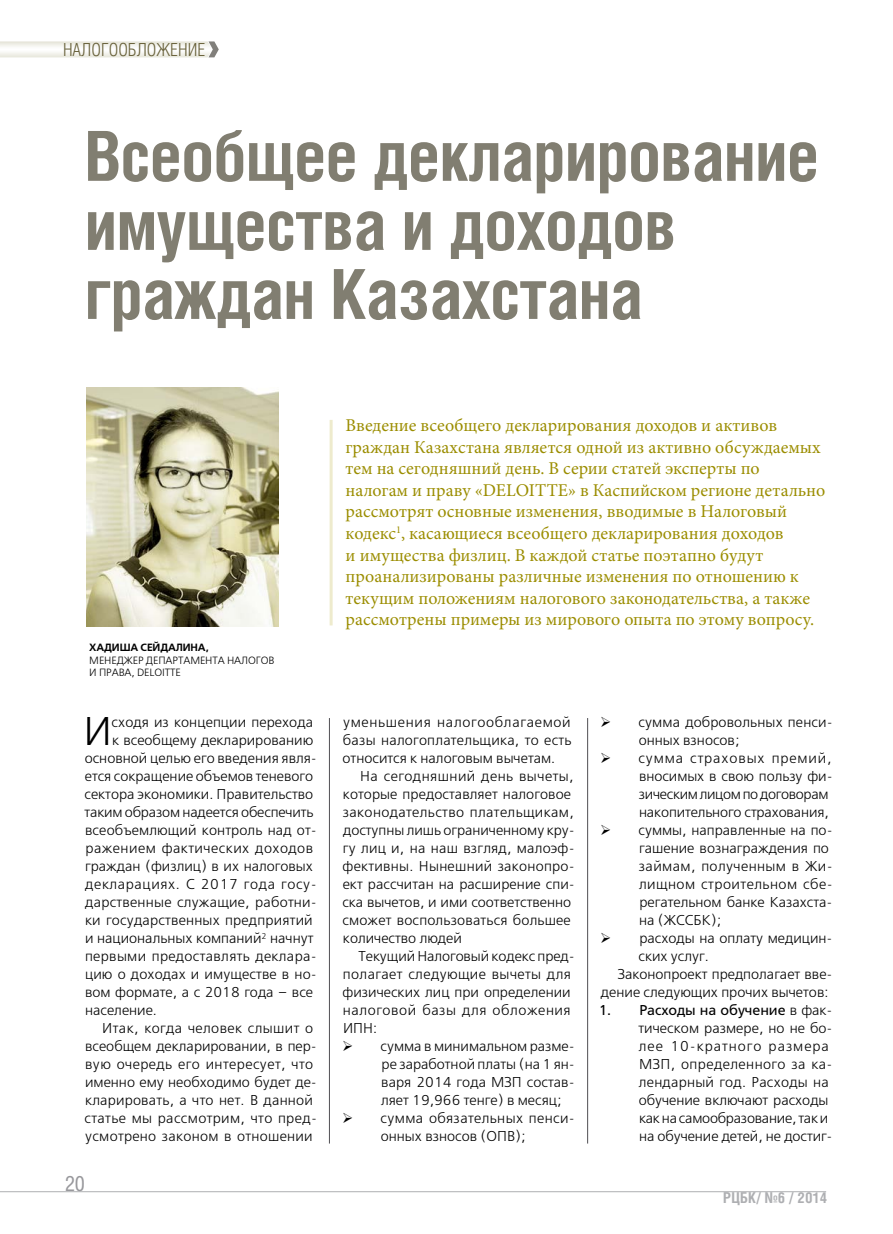
<style>
.page{position:relative;width:893px;height:1234px;background:#fff}
.page>*{position:absolute;margin:0;border:0;box-sizing:border-box;transform-origin:0 0}
.t1{font:700 69px/69px "Helios Cond C";letter-spacing:-.01em;color:#817e71}
.t2{font:39.9px "DS Free Set";color:#000}
.t3{font:21px "Helios Cond C";color:#98989c}
.t4{font:18px/21.6px "Minion Pro";color:#9b8d00}
.t5{font:18px "Helios Cond Light C";color:#69623b}
.t6{font:700 15px "Helios Cond C";color:#aeafb2}
.t7{font:14.25px/18px "DS Free Set";letter-spacing:.005em;color:#000}
.t8{font:14.25px/18px "DS Free Set";letter-spacing:.025em;color:#000}
.t9{font:14.25px "DS Free Set";letter-spacing:.03em;color:#000}
.t10{font:14.25px "DS Free Set";letter-spacing:.04em;color:#000}
.t11{font:10.5px/12.6px "DS Free Set";letter-spacing:-.01em;color:#000}
.t12{font:700 10.5px "DS Free Set";letter-spacing:-.01em;color:#000}
.s1{font-weight:500}
</style>
<div class="page">
<hr style="left:0;top:1190px;width:826px;height:1px;background:#aeafb2">
<hr style="left:330px;top:420px;width:3px;height:205px;background:#eeebcd">
<hr style="left:329px;top:717px;width:1px;height:426px;background:#504f53">
<hr style="left:587px;top:717px;width:1px;height:426px;background:#504f53">
<svg style="left:0;top:41px;width:219px;height:16px"></svg>
<img style="left:87px;top:388px;width:191px;height:238px">
<p class="t5" style="left:63px;top:40px;width:144px">НАЛОГООБЛОЖЕНИЕ</p>
<h1 class="t1" style="left:85px;top:120px;width:736px">Всеобщее декларирование имущества и доходов граждан Казахстана</h1>
<p class="t12" style="left:89px;top:641px;width:121px">ХАДИША СЕЙДАЛИНА,</p>
<p class="t11" style="left:89px;top:654px;width:187px">МЕНЕДЖЕР ДЕПАРТАМЕНТА НАЛОГОВ<br>И ПРАВА, DELOITTE</p>
<h2 class="t2" style="left:84px;top:708px;width:30px">И</h2>
<p class="t7" style="left:112px;top:713px;width:203px">сходя из концепции перехода</p>
<p class="t7" style="left:112px;top:731px;width:203px">к всеобщему декларированию</p>
<p class="t7" style="left:85px;top:749px;width:234px">основной целью его введения явля-</p>
<p class="t7" style="left:85px;top:767px;width:230px">ется сокращение объемов теневого</p>
<p class="t7" style="left:84px;top:785px;width:230px">сектора экономики. Правительство</p>
<p class="t7" style="left:85px;top:803px;width:230px">таким образом надеется обеспечить</p>
<p class="t7" style="left:85px;top:821px;width:233px">всеобъемлющий контроль над от-</p>
<p class="t9" style="left:85px;top:839px;width:229px">ражением фактических доходов</p>
<p class="t7" style="left:85px;top:857px;width:229px">граждан (физлиц) в их налоговых</p>
<p class="t10" style="left:85px;top:875px;width:233px">декларациях. C 2017 года госу-</p>
<p class="t7" style="left:85px;top:893px;width:233px">дарственные служащие, работни-</p>
<p class="t7" style="left:85px;top:911px;width:229px">ки государственных предприятий</p>
<p class="t7" style="left:85px;top:929px;width:230px">и национальных компаний<sup>2</sup> начнут</p>
<p class="t7" style="left:85px;top:947px;width:233px">первыми предоставлять деклара-</p>
<p class="t7" style="left:85px;top:965px;width:233px">цию о доходах и имуществе в но-</p>
<p class="t7" style="left:85px;top:983px;width:230px">вом формате, а с 2018 года – все</p>
<p class="t7" style="left:85px;top:1001px;width:73px">население.</p>
<p class="t8" style="left:102px;top:1019px;width:213px">Итак, когда человек слышит о</p>
<p class="t7" style="left:85px;top:1037px;width:233px">всеобщем декларировании, в пер-</p>
<p class="t9" style="left:85px;top:1055px;width:230px">вую очередь его интересует, что</p>
<p class="t7" style="left:85px;top:1073px;width:233px">именно ему необходимо будет де-</p>
<p class="t7" style="left:85px;top:1091px;width:229px">кларировать, а что нет. В данной</p>
<p class="t8" style="left:85px;top:1109px;width:234px">статье мы рассмотрим, что пред-</p>
<p class="t7" style="left:85px;top:1127px;width:229px">усмотрено законом в отношении</p>
<h3 class="t3" style="left:65px;top:1170px;width:21px">20</h3>
<p class="t4" style="left:346px;top:414px;width:481px">Введение всеобщего декларирования доходов и активов граждан Казахстана является одной из активно обсуждаемых тем на сегодняшний день. В серии статей эксперты по налогам и праву «DELOITTE» в Каспийском регионе детально рассмотрят основные изменения, вводимые в Налоговый кодекс<sup>1</sup>, касающиеся всеобщего декларирования доходов<br>и имущества физлиц. В каждой статье поэтапно будут проанализированы различные изменения по отношению к текущим положениям налогового законодательства, а также рассмотрены примеры из мирового опыта по этому вопросу.</p>
<p class="t7" style="left:343px;top:713px;width:230px;text-align:justify">уменьшения налогооблагаемой базы налогоплательщика, то есть относится к налоговым вычетам.</p>
<p class="t7" style="left:342px;top:767px;width:234px;text-indent:18px">На сегодняшний день вычеты, которые предоставляет налоговое законодательство плательщикам, доступны лишь ограниченному кру&shy;гу лиц и, на наш взгляд, малоэф&shy;фективны. Нынешний законопро&shy;ект рассчитан на расширение спи&shy;ска вычетов, и ими соответственно сможет воспользоваться большее количество людей</p>
<p class="t7" style="left:343px;top:947px;width:234px;text-indent:16px">Текущий Налоговый кодекс пред&shy;полагает следующие вычеты для физических лиц при определении налоговой базы для обложения<br>ИПН:</p>
<p class="t7" style="left:381px;top:1037px;width:195px;text-align:justify;text-indent:-39px">➢ сумма в минимальном разме&shy;ре заработной платы (на 1 ян&shy;варя 2014 года МЗП состав&shy;ляет 19,966 тенге) в месяц;</p>
<p class="t8" style="left:381px;top:1109px;width:196px;text-indent:-39px">➢ сумма обязательных пенси&shy;онных взносов (ОПВ);</p>
<p class="t7" style="left:639px;top:713px;width:195px;text-indent:-39px">➢ сумма добровольных пенси&shy;онных взносов;</p>
<p class="t7" style="left:639px;top:749px;width:195px;text-indent:-39px">➢ сумма страховых премий, вносимых в свою пользу фи&shy;зическим лицом по договорам накопительного страхования,</p>
<p class="t7" style="left:639px;top:821px;width:195px;text-indent:-39px">➢ суммы, направленные на по&shy;гашение вознаграждения по займам, полученным в Жи&shy;лищном строительном сбе&shy;регательном банке Казахста&shy;на (ЖССБК);</p>
<p class="t7" style="left:600px;top:929px;width:234px">➢ расходы на оплату медицин-</p>
<p class="t7" style="left:638px;top:947px;width:72px">ских услуг.</p>
<p class="t7" style="left:618px;top:965px;width:216px">Законопроект предполагает вве-</p>
<p class="t7" style="left:601px;top:983px;width:229px">дение следующих прочих вычетов:</p>
<p class="t7" style="left:638px;top:1001px;width:196px;text-indent:-39px"><span class="s1">1. Расходы на обучение</span> в фак&shy;тическом размере, но не бо&shy;лее 10-кратного размера<br>МЗП, определенного за ка&shy;лендарный год. Расходы на обучение включают расходы как на самообразование, так и на обучение детей, не достиг-</p>
<p class="t6" style="left:723px;top:1188px;width:105px">РЦБК/ №6 / 2014</p>
</div>
